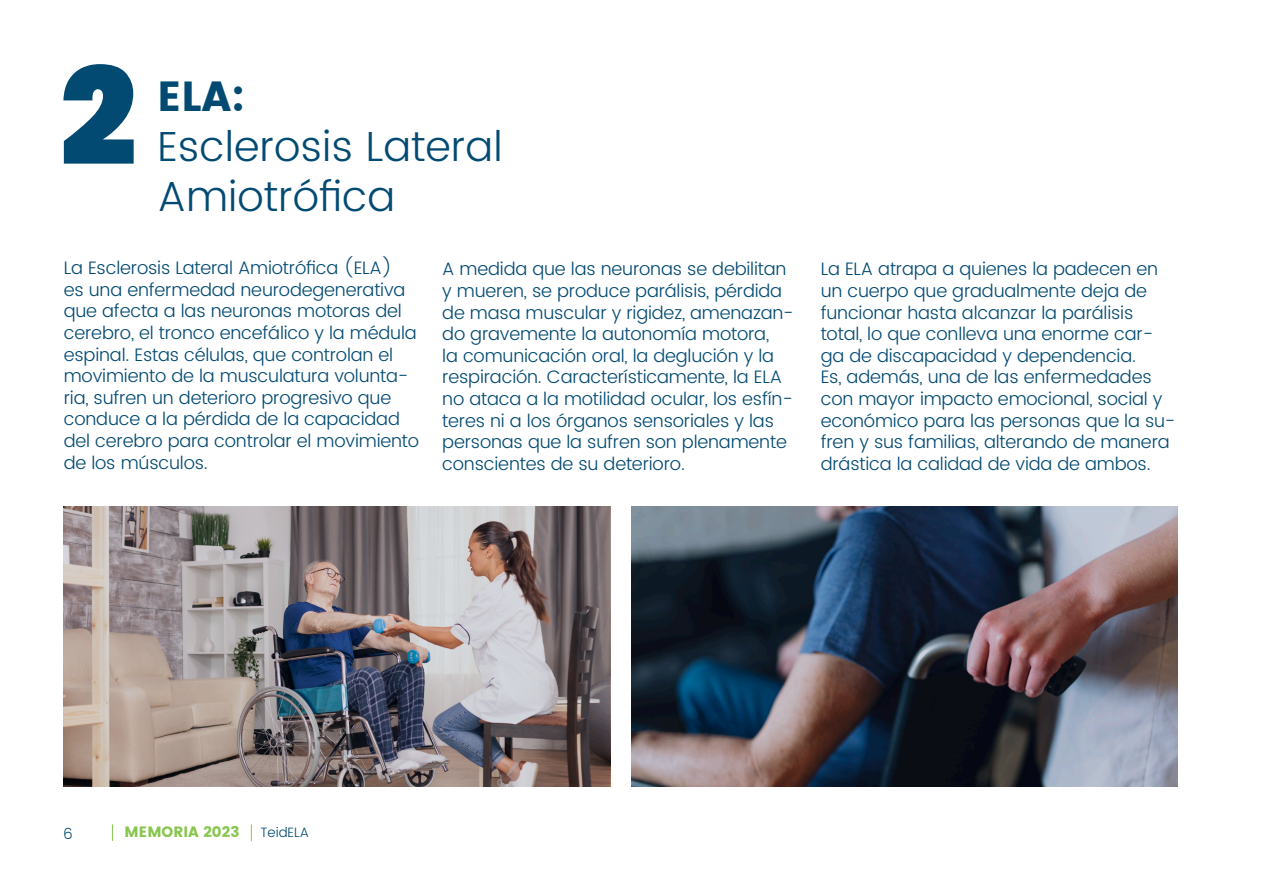
<style>
.page{position:relative;width:1263px;height:893px;background:#fff}
.page>*{position:absolute;margin:0;border:0;box-sizing:border-box;transform-origin:0 0}
.t1{font:900 135px "Poppins";color:#024a72}
.t2{font:300 42px/50.4px "Poppins";color:#024a72}
.t3{font:42px "Poppins";color:#024a72}
.t4{font:300 18px/21.6px "Poppins";letter-spacing:-.01em;color:#024a72}
.t5{font:15px "Poppins";color:#89c650}
.t6{font:300 15px "Poppins";color:#024a72}
.t7{font:300 13.5px "Poppins";color:#024a72}
</style>
<div class="page">
<svg style="left:251px;top:824px;width:1px;height:17px"></svg>
<svg style="left:112px;top:824px;width:1px;height:17px"></svg>
<img style="left:631px;top:506px;width:547px;height:281px">
<img style="left:63px;top:506px;width:546px;height:281px">
<p class="t1" style="left:60px;top:39px;width:78px">2</p>
<p class="t3" style="left:157px;top:72px;width:89px">ELA:</p>
<p class="t2" style="left:157px;top:123px;width:347px">Esclerosis Lateral<br>Amiotrófica</p>
<p class="t4" style="left:64px;top:258px;width:357px">La Esclerosis Lateral Amiotrófica (ELA)<br>es una enfermedad neurodegenerativa que afecta a las neuronas motoras del cerebro, el tronco encefálico y la médula espinal. Estas células, que controlan el movimiento de la musculatura volunta&shy;ria, sufren un deterioro progresivo que conduce a la pérdida de la capacidad del cerebro para controlar el movimiento de los músculos.</p>
<p class="t4" style="left:442px;top:259px;width:353px">A medida que las neuronas se debilitan y mueren, se produce parálisis, pérdida de masa muscular y rigidez, amenazan&shy;do gravemente la autonomía motora,<br>la comunicación oral, la deglución y la respiración. Característicamente, la ELA no ataca a la motilidad ocular, los esfín&shy;teres ni a los órganos sensoriales y las personas que la sufren son plenamente conscientes de su deterioro.</p>
<p class="t4" style="left:821px;top:259px;width:356px">La ELA atrapa a quienes la padecen en un cuerpo que gradualmente deja de funcionar hasta alcanzar la parálisis total, lo que conlleva una enorme car&shy;ga de discapacidad y dependencia.<br>Es, además, una de las enfermedades con mayor impacto emocional, social y económico para las personas que la su&shy;fren y sus familias, alterando de manera drástica la calidad de vida de ambos.</p>
<p class="t6" style="left:63px;top:823px;width:11px">6</p>
<p class="t5" style="left:125px;top:823px;width:116px">MEMORIA 2023</p>
<p class="t7" style="left:260px;top:823px;width:50px">TeidELA</p>
</div>
